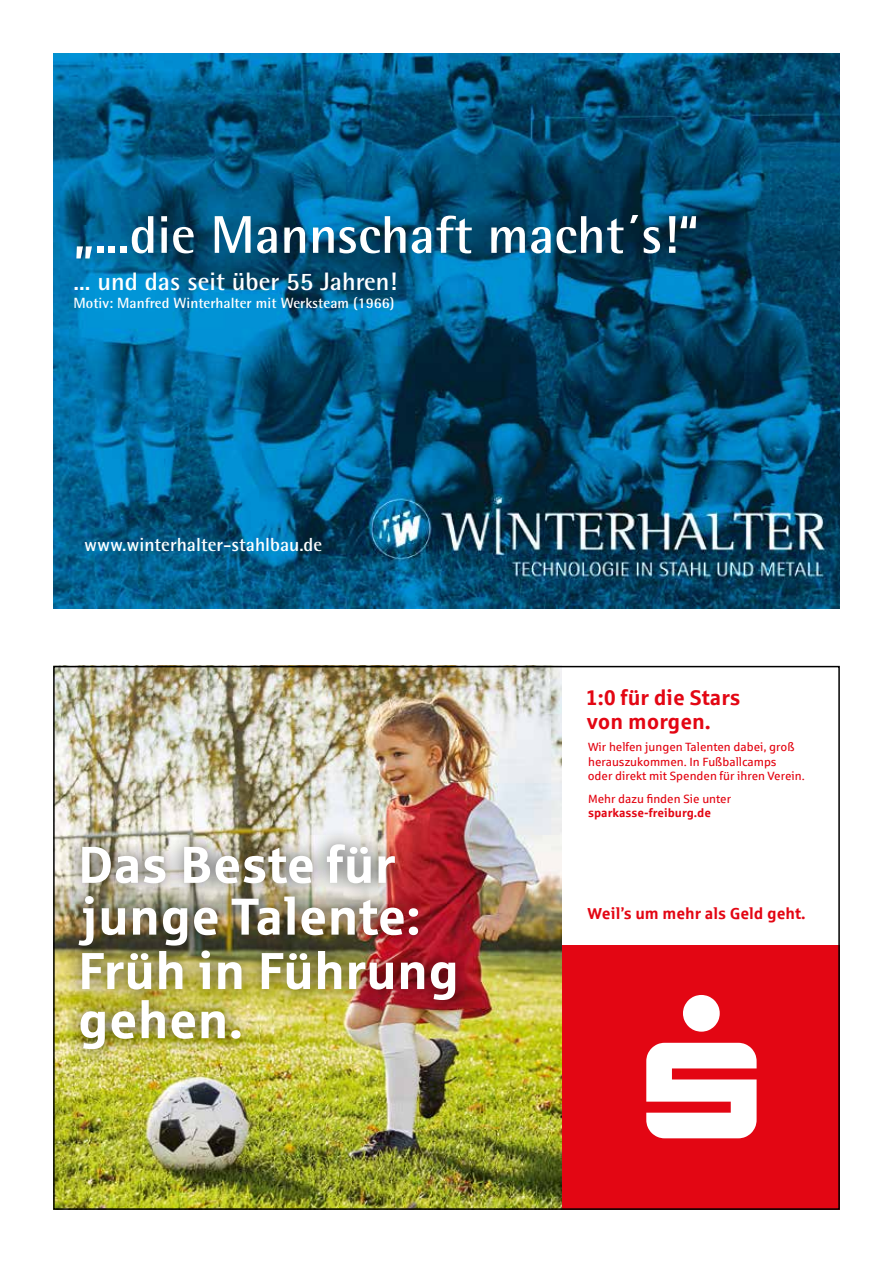
<style>
.page{position:relative;width:893px;height:1263px;background:#fff}
.page>*{position:absolute;margin:0;border:0;box-sizing:border-box;transform-origin:0 0}
.t1{font:700 53.1px "Rotis Semi Sans";color:#fff}
.t2{font:700 51.75px/53.1px "Sparkasse Rg";color:#fff}
.t3{font:700 25.35px "Rotis Semi Sans";color:#fff}
.t4{font:700 21.3px/23.9px "Sparkasse Rg";color:#e30613}
.t5{font:700 19.05px "Rotis Semi Sans";color:#fff}
.t6{font:700 15.9px "Sparkasse Rg";color:#e30613}
.t7{font:700 14.85px "Rotis Semi Sans";color:#fff}
.t8{font:12px/14.5px "Sparkasse Rg";color:#e30613}
.t9{font:700 12px "Sparkasse Rg";color:#e30613}
</style>
<div class="page">
<img style="left:53px;top:53px;width:787px;height:556px">
<img style="left:56px;top:669px;width:781px;height:538px">
<h1 class="t1" style="left:74px;top:202px;width:627px">„...die Mannschaft macht´s!“</h1>
<h3 class="t3" style="left:74px;top:266px;width:325px">... und das seit über 55 Jahren!</h3>
<p class="t7" style="left:74px;top:293px;width:322px">Motiv: Manfred Winterhalter mit Werksteam (1966)</p>
<h3 class="t5" style="left:84px;top:533px;width:240px">www.winterhalter-stahlbau.de</h3>
<h2 class="t2" style="left:78px;top:836px;width:383px">Das Beste für junge Talente:<br>Früh in Führung</h2>
<h2 class="t2" style="left:78px;top:991px;width:167px">gehen.</h2>
<h3 class="t4" style="left:586px;top:685px;width:156px">1:0 für die Stars von morgen.</h3>
<p class="t8" style="left:588px;top:739px;width:218px">Wir helfen jungen Talenten dabei, groß herauszukommen. In Fußballcamps<br>oder direkt mit Spenden für ihren Verein.</p>
<p class="t8" style="left:588px;top:791px;width:145px">Mehr dazu finden Sie unter</p>
<p class="t9" style="left:588px;top:805px;width:125px">sparkasse-freiburg.de</p>
<h3 class="t6" style="left:588px;top:903px;width:220px">Weil’s um mehr als Geld geht.</h3>
</div>
